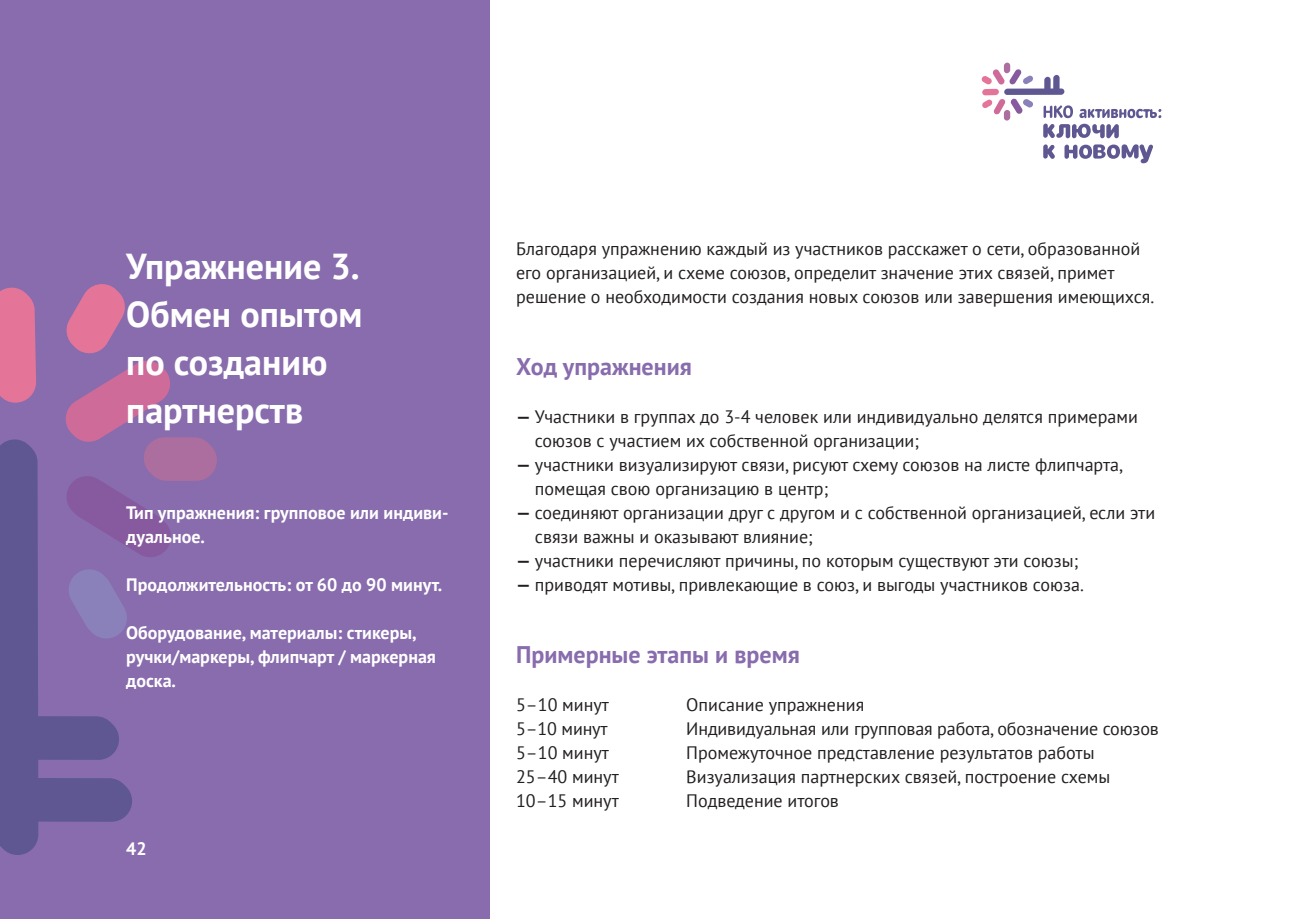
<style>
.page{position:relative;width:1289px;height:919px;background:#fff}
.page>*{position:absolute;margin:0;border:0;box-sizing:border-box;transform-origin:0 0}
.header_p3{font:700 36px/48px "PT Sans";color:#fff}
.header_p4{font:700 24px "PT Sans";color:#886cad}
.text_tab{font:18px/24px "PT Sans";color:#231f20}
.text_tab-2{font:700 18px/24px "PT Sans";color:#fff}
.s1{font-weight:700}
</style>
<div class="page">
<div style="left:0;top:0;width:489px;height:918px;background:#886cad"></div>
<svg style="left:0;top:284px;width:217px;height:273px"></svg>
<svg style="left:0;top:439px;width:132px;height:416px"></svg>
<svg style="left:981px;top:63px;width:180px;height:100px"></svg>
<p class="header_p3" style="left:126px;top:241px;width:238px">Упражнение 3.<br>Обмен опытом по созданию партнерств</p>
<p class="text_tab-2" style="left:126px;top:500px;width:324px">Тип упражнения: групповое или индиви&shy;дуальное.</p>
<p class="text_tab-2" style="left:126px;top:572px;width:318px">Продолжительность: от 60 до 90 минут.</p>
<p class="text_tab-2" style="left:126px;top:620px;width:311px">Оборудование, материалы: стикеры, ручки/маркеры, флипчарт / маркерная доска.</p>
<p class="text_tab-2" style="left:126px;top:836px;width:22px">42</p>
<p class="text_tab" style="left:516px;top:236px;width:639px">Благодаря упражнению каждый из участников расскажет о сети, образованной его организацией, и схеме союзов, определит значение этих связей, примет решение о необходимости создания новых союзов или завершения имеющихся.</p>
<p class="header_p4" style="left:516px;top:350px;width:177px">Ход упражнения</p>
<p class="text_tab" style="left:535px;top:404px;width:604px;text-indent:-19px"><span class="s1">—</span> Участники в группах до 3-4 человек или индивидуально делятся примерами союзов с участием их собственной организации;</p>
<p class="text_tab" style="left:535px;top:452px;width:589px;text-indent:-19px"><span class="s1">—</span> участники визуализируют связи, рисуют схему союзов на листе флипчарта, помещая свою организацию в центр;</p>
<p class="text_tab" style="left:535px;top:500px;width:621px;text-indent:-19px"><span class="s1">—</span> соединяют организации друг с другом и с собственной организацией, если эти связи важны и оказывают влияние;</p>
<p class="text_tab" style="left:516px;top:548px;width:563px"><span class="s1">—</span> участники перечисляют причины, по которым существуют эти союзы;</p>
<p class="text_tab" style="left:516px;top:572px;width:569px"><span class="s1">—</span> приводят мотивы, привлекающие в союз, и выгоды участников союза.</p>
<p class="header_p4" style="left:516px;top:638px;width:285px">Примерные этапы и время</p>
<p class="text_tab" style="left:516px;top:692px;width:94px">5–10 минут</p>
<p class="text_tab" style="left:686px;top:692px;width:179px">Описание упражнения</p>
<p class="text_tab" style="left:516px;top:716px;width:93px">5–10 минут</p>
<p class="text_tab" style="left:686px;top:716px;width:474px">Индивидуальная или групповая работа, обозначение союзов</p>
<p class="text_tab" style="left:516px;top:740px;width:94px">5–10 минут</p>
<p class="text_tab" style="left:686px;top:740px;width:410px">Промежуточное представление результатов работы</p>
<p class="text_tab" style="left:516px;top:764px;width:104px">25–40 минут</p>
<p class="text_tab" style="left:686px;top:764px;width:425px">Визуализация партнерских связей, построение схемы</p>
<p class="text_tab" style="left:516px;top:788px;width:104px">10–15 минут</p>
<p class="text_tab" style="left:686px;top:788px;width:154px">Подведение итогов</p>
</div>
